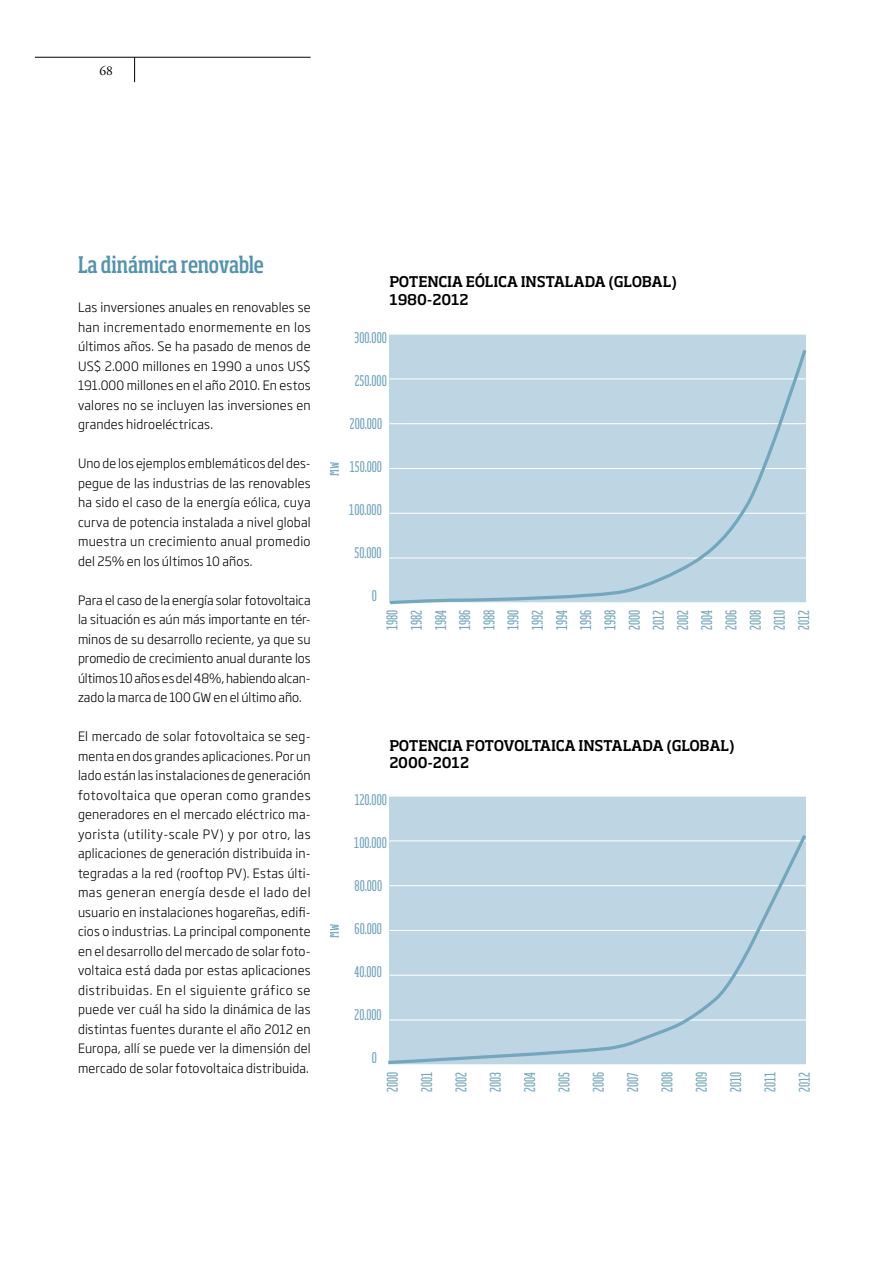
<style>
.page{position:relative;width:893px;height:1263px;background:#fff}
.page>*{position:absolute;margin:0;border:0;box-sizing:border-box;transform-origin:0 0}
.t1{font:500 condensed 22.5px "Soho Std";letter-spacing:-.015em;color:#5293ad}
.t2{font:extra-condensed 14.55px/24.2px "Soho Std";color:#73a7be;text-align:justify}
.t3{font:500 14.55px/17.5px "Soho Std";letter-spacing:-.01em;color:#000}
.t4{font:13.5px "Adobe Garamond Pro";color:#000}
.t5{font:300 12.75px/19.5px "Soho Gothic Pro";letter-spacing:.01em;color:#000;text-align:justify}
.t6{font:300 12.75px/19.5px "Soho Gothic Pro";letter-spacing:.01em;color:#000;text-align:justify;scale:.96 1}
</style>
<div class="page">
<div style="left:389px;top:334px;width:417px;height:269px;background:#bed6e3"></div>
<div style="left:389px;top:796px;width:417px;height:269px;background:#bed6e3"></div>
<hr style="left:389px;top:334px;width:417px;height:1px;background:#fff">
<hr style="left:389px;top:796px;width:417px;height:1px;background:#fff">
<svg style="left:388px;top:835px;width:418px;height:230px"></svg>
<svg style="left:389px;top:350px;width:418px;height:255px"></svg>
<svg style="left:134px;top:58px;width:1px;height:24px"></svg>
<hr style="left:35px;top:57px;width:276px;height:1px;background:#000">
<p class="t4" style="left:99px;top:62px;width:15px">68</p>
<h1 class="t1" style="left:78px;top:251px;width:187px">La dinámica renovable</h1>
<p class="t5" style="left:78px;top:297px;width:234px">Las inversiones anuales en renovables se han incrementado enormemente en los últimos años. Se ha pasado de menos de US$ 2.000 millones en 1990 a unos US$ 191.000 millones en el año 2010. En estos valores no se incluyen las inversiones en grandes hidroeléctricas.</p>
<p class="t6" style="left:78px;top:453px;width:244px">Uno de los ejemplos emblemáticos del des&shy;pegue de las industrias de las renovables ha sido el caso de la energía eólica, cuya curva de potencia instalada a nivel global muestra un crecimiento anual promedio del 25% en los últimos 10 años.</p>
<p class="t5" style="left:78px;top:589px;width:234px">Para el caso de la energía solar fotovoltaica la situación es aún más importante en tér&shy;minos de su desarrollo reciente, ya que su promedio de crecimiento anual durante los últimos 10 años es del 48%, habiendo alcan&shy;zado la marca de 100 GW en el último año.</p>
<p class="t5" style="left:78px;top:726px;width:234px">El mercado de solar fotovoltaica se seg&shy;menta en dos grandes aplicaciones. Por un lado están las instalaciones de generación fotovoltaica que operan como grandes generadores en el mercado eléctrico ma&shy;yorista (utility-scale PV) y por otro, las aplicaciones de generación distribuida in&shy;tegradas a la red (rooftop PV). Estas últi&shy;mas generan energía desde el lado del usuario en instalaciones hogareñas, edifi&shy;cios o industrias. La principal componente en el desarrollo del mercado de solar foto&shy;voltaica está dada por estas aplicaciones distribuidas. En el siguiente gráfico se puede ver cuál ha sido la dinámica de las distintas fuentes durante el año 2012 en Europa, allí se puede ver la dimensión del mercado de solar fotovoltaica distribuida.</p>
<p class="t3" style="left:389px;top:273px;width:289px">POTENCIA EÓLICA INSTALADA (GLOBAL)<br>1980-2012</p>
<p class="t2" style="left:355px;top:326px;width:34px">300.000</p>
<p class="t2" style="left:355px;top:368px;width:33px">250.000</p>
<p class="t2" style="left:350px;top:411px;width:34px">200.000</p>
<p class="t2" style="left:321px;top:475px;width:16px;rotate:-90deg">MW</p>
<p class="t2" style="left:350px;top:454px;width:34px">150.000</p>
<p class="t2" style="left:349px;top:497px;width:34px">100.000</p>
<p class="t2" style="left:355px;top:540px;width:29px">50.000</p>
<p class="t2" style="left:372px;top:583px;width:7px">0</p>
<p class="t2" style="left:380px;top:630px;width:22px;rotate:-90deg">1980<br>1982<br>1984<br>1986<br>1988<br>1990<br>1992<br>1994<br>1996<br>1998<br>2000<br>2012<br>2002<br>2004<br>2006<br>2008<br>2010<br>2012</p>
<p class="t3" style="left:389px;top:736px;width:347px">POTENCIA FOTOVOLTAICA INSTALADA (GLOBAL)<br>2000-2012</p>
<p class="t2" style="left:355px;top:787px;width:34px">120.000</p>
<p class="t2" style="left:354px;top:830px;width:34px">100.000</p>
<p class="t2" style="left:321px;top:937px;width:16px;rotate:-90deg">MW</p>
<p class="t2" style="left:355px;top:873px;width:29px">80.000</p>
<p class="t2" style="left:355px;top:916px;width:29px">60.000</p>
<p class="t2" style="left:355px;top:959px;width:29px">40.000</p>
<p class="t2" style="left:355px;top:1002px;width:29px">20.000</p>
<p class="t2" style="left:372px;top:1045px;width:7px">0</p>
<p class="t2" style="left:380px;top:1092px;width:22px;rotate:-90deg">2000</p>
<p class="t2" style="left:414px;top:1092px;width:21px;rotate:-90deg">2001</p>
<p class="t2" style="left:448px;top:1092px;width:21px;rotate:-90deg">2002</p>
<p class="t2" style="left:483px;top:1092px;width:21px;rotate:-90deg">2003</p>
<p class="t2" style="left:517px;top:1092px;width:21px;rotate:-90deg">2004</p>
<p class="t2" style="left:551px;top:1092px;width:21px;rotate:-90deg">2005</p>
<p class="t2" style="left:586px;top:1092px;width:22px;rotate:-90deg">2006</p>
<p class="t2" style="left:620px;top:1091px;width:21px;rotate:-90deg">2007</p>
<p class="t2" style="left:654px;top:1092px;width:22px;rotate:-90deg">2008</p>
<p class="t2" style="left:689px;top:1092px;width:22px;rotate:-90deg">2009</p>
<p class="t2" style="left:723px;top:1092px;width:21px;rotate:-90deg">2010</p>
<p class="t2" style="left:757px;top:1092px;width:21px;rotate:-90deg">2011</p>
<p class="t2" style="left:792px;top:1091px;width:21px;rotate:-90deg">2012</p>
</div>
